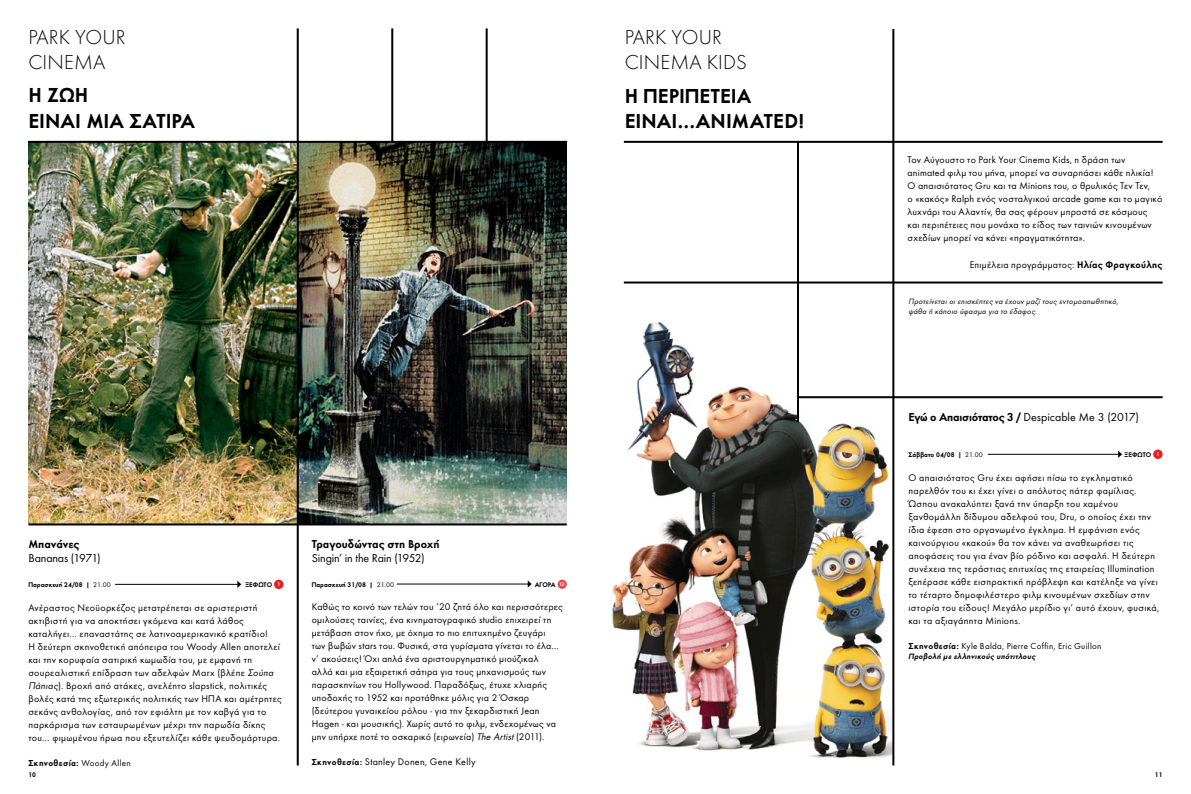
<style>
.page{position:relative;width:1191px;height:794px;background:#fff}
.page>*{position:absolute;margin:0;border:0;box-sizing:border-box;transform-origin:0 0}
.t1{font:600 21px/25.2px "Futura";color:#000}
.t2{font:100 21px/25.2px "Futura";color:#000}
.t3{font:12px "Futura";letter-spacing:-.01em;color:#000}
.t4{font:600 12px "Futura";letter-spacing:-.005em;color:#000}
.t5{font:10px/13px "Futura";letter-spacing:.03em;color:#000}
.t6{font:9px "Futura";letter-spacing:.03em;color:#000}
.t7{font:600 9px "Futura";letter-spacing:.035em;color:#000}
.t8{font:italic 8px/10px "Futura";letter-spacing:.025em;color:#000}
.t9{font:italic 600 8px "Futura";letter-spacing:.025em;color:#000}
.t10{font:600 7px "Futura";color:#000}
.s1{font-style:italic}
.s2{font-weight:400}
.s3{font-family:"Gotham Greek";font-weight:500;font-size:5.2px;color:#fff}
.s4{font-weight:600;font-size:9px}
.s5{font-family:"Gotham Greek";font-weight:500;font-size:5.1px;color:#fff}
.s6{font-weight:600}
</style>
<div class="page">
<img style="left:612px;top:281px;width:280px;height:477px">
<hr style="left:624px;top:141px;width:538px;height:2px;background:#000">
<hr style="left:624px;top:281px;width:538px;height:2px;background:#000">
<hr style="left:798px;top:396px;width:364px;height:2px;background:#000">
<hr style="left:987px;top:454px;width:131px;height:1px;background:#000">
<svg style="left:1118px;top:450px;width:4px;height:8px"></svg>
<div style="left:1153px;top:449px;width:9px;height:10px;background:#ed1d24;border-radius:50%"></div>
<hr style="left:892px;top:29px;width:2px;height:736px;background:#000">
<hr style="left:797px;top:142px;width:2px;height:280px;background:#000">
<img style="left:299px;top:143px;width:268px;height:380px">
<hr style="left:397px;top:584px;width:131px;height:1px;background:#000">
<svg style="left:528px;top:580px;width:3px;height:7px"></svg>
<svg style="left:557px;top:579px;width:10px;height:10px"></svg>
<img style="left:28px;top:143px;width:269px;height:380px">
<hr style="left:115px;top:584px;width:123px;height:1px;background:#000">
<svg style="left:237px;top:580px;width:4px;height:8px"></svg>
<div style="left:274px;top:579px;width:9px;height:10px;background:#ed1d24;border-radius:50%"></div>
<hr style="left:28px;top:523px;width:539px;height:2px;background:#000">
<hr style="left:297px;top:28px;width:2px;height:737px;background:#000">
<hr style="left:28px;top:141px;width:539px;height:2px;background:#000">
<hr style="left:391px;top:28px;width:2px;height:114px;background:#000">
<hr style="left:485px;top:28px;width:2px;height:114px;background:#000">
<h1 class="t2" style="left:28px;top:25px;width:99px">PARK YOUR<br>CINEMA</h1>
<h1 class="t1" style="left:28px;top:82px;width:168px">Η ΖΩΗ<br>ΕΙΝΑΙ ΜΙΑ ΣΑΤΙΡΑ</h1>
<h1 class="t2" style="left:624px;top:25px;width:124px">PARK YOUR<br>CINEMA KIDS</h1>
<h1 class="t1" style="left:624px;top:83px;width:181px">Η ΠΕΡΙΠΕΤΕΙΑ<br>ΕΙΝΑΙ…ANIMATED!</h1>
<p class="t4" style="left:28px;top:536px;width:53px">Μπανάνες</p>
<p class="t3" style="left:28px;top:551px;width:74px">Bananas (1971)</p>
<p class="t5" style="left:28px;top:601px;width:255px">Ανέραστος Νεοϋορκέζος μετατρέπεται σε αριστεριστή ακτιβιστή για να αποκτήσει γκόμενα και κατά λάθος καταλήγει… επαναστάτης σε λατινοαμερικανικό κρατίδιο!<br>Η δεύτερη σκηνοθετική απόπειρα του Woody Allen αποτελεί και την κορυφαία σατιρική κωμωδία του, με εμφανή τη σουρεαλιστική επίδραση των αδελφών Marx (βλέπε <span class="s1">Σούπα Πάπιας</span>). Βροχή από ατάκες, ανελέητο slapstick, πολιτικές βολές κατά της εξωτερικής πολιτικής των ΗΠΑ και αμέτρητες σεκάνς ανθολογίας, από τον εφιάλτη με τον καβγά για το παρκάρισμα των εσταυρωμένων μέχρι την παρωδία δίκης του… φιμωμένου ήρωα που εξευτελίζει κάθε ψευδομάρτυρα.</p>
<p class="t7" style="left:28px;top:757px;width:104px">Σκηνοθεσία: <span class="s2">Woody Allen</span></p>
<p class="t10" style="left:28px;top:580px;width:84px">Παρασκευή 24/08 | <span class="s2">21.00</span></p>
<p class="t10" style="left:245px;top:580px;width:36px">ΞΕΦΩΤΟ <span class="s3">1</span></p>
<p class="t4" style="left:312px;top:536px;width:129px">Τραγουδώντας στη Βροχή</p>
<p class="t3" style="left:312px;top:551px;width:114px">Singin’ in the Rain (1952)</p>
<p class="t5" style="left:312px;top:600px;width:253px">Καθώς το κοινό των τελών του ’20 ζητά όλο και περισσότερες ομιλούσες ταινίες, ένα κινηματογραφικό studio επιχειρεί τη μετάβαση στον ήχο, με όχημα το πιο επιτυχημένο ζευγάρι<br>των βωβών stars του. Φυσικά, στα γυρίσματα γίνεται το έλα… ν’ ακούσεις! Όχι απλά ένα αριστουργηματικό μιούζικαλ<br>αλλά και μια εξαιρετική σάτιρα για τους μηχανισμούς των παρασκηνίων του Hollywood. Παραδόξως, έτυχε χλιαρής υποδοχής το 1952 και προτάθηκε μόλις για 2 Όσκαρ (δεύτερου γυναικείου ρόλου - για την ξεκαρδιστική Jean Hagen - και μουσικής). Χωρίς αυτό το φιλμ, ενδεχομένως να μην υπήρχε ποτέ το οσκαρικό (ειρωνεία) <span class="s1">The Artist</span> (2011).</p>
<p class="t5" style="left:312px;top:755px;width:165px"><span class="s4">Σκηνοθεσία:</span> Stanley Donen, Gene Kelly</p>
<p class="t10" style="left:312px;top:580px;width:84px">Παρασκευή 31/08 | <span class="s2">21.00</span></p>
<p class="t10" style="left:535px;top:580px;width:32px">ΑΓΟΡΑ <span class="s5">12</span></p>
<p class="t5" style="left:907px;top:154px;width:256px">Τον Αύγουστο το Park Your Cinema Kids, η δράση των animated φιλμ του μήνα, μπορεί να συναρπάσει κάθε ηλικία!<br>Ο απαισιότατος Gru και τα Minions του, ο θρυλικός Τεν Τεν,<br>ο «κακός» Ralph ενός νοσταλγικού arcade game και το μαγικό λυχνάρι του Αλαντίν, θα σας φέρουν μπροστά σε κόσμους<br>και περιπέτειες που μονάχα το είδος των ταινιών κινουμένων σχεδίων μπορεί να κάνει «πραγματικότητα».</p>
<p class="t5" style="left:969px;top:258px;width:194px">Επιμέλεια προγράμματος: <span class="s6">Ηλίας Φραγκούλης</span></p>
<p class="t8" style="left:908px;top:296px;width:211px">Προτείνεται οι επισκέπτες να έχουν μαζί τους εντομοαπωθητικό, ψάθα ή κάποιο ύφασμα για το έδαφος.</p>
<p class="t3" style="left:908px;top:410px;width:232px"><span class="s6">Εγώ ο Απαισιότατος 3 /</span> Despicable Me 3 (2017)</p>
<p class="t10" style="left:908px;top:450px;width:76px">Σάββατο 04/08 | <span class="s2">21.00</span></p>
<p class="t10" style="left:1124px;top:450px;width:36px">ΞΕΦΩΤΟ <span class="s3">1</span></p>
<p class="t5" style="left:908px;top:471px;width:252px">O απαισιότατος Gru έχει αφήσει πίσω το εγκληματικό παρελθόν του κι έχει γίνει ο απόλυτος πάτερ φαμίλιας.<br>Ώσπου ανακαλύπτει ξανά την ύπαρξη του χαμένου ξανθομάλλη δίδυμου αδελφού του, Dru, ο οποίος έχει την ίδια έφεση στο οργανωμένο έγκλημα. Η εμφάνιση ενός καινούργιου «κακού» θα τον κάνει να αναθεωρήσει τις αποφάσεις του για έναν βίο ρόδινο και ασφαλή. Η δεύτερη συνέχεια της τεράστιας επιτυχίας της εταιρείας Illumination ξεπέρασε κάθε εισπρακτική πρόβλεψη και κατέληξε να γίνει το τέταρτο δημοφιλέστερο φιλμ κινουμένων σχεδίων στην ιστορία του είδους! Μεγάλο μερίδιο γι’ αυτό έχουν, φυσικά, και τα αξιαγάπητα Minions.</p>
<p class="t6" style="left:908px;top:640px;width:194px"><span class="s6">Σκηνοθεσία:</span> Kyle Balda, Pierre Coffin, Eric Guillon</p>
<p class="t9" style="left:908px;top:651px;width:128px">Προβολή με ελληνικούς υπότιτλους</p>
<p class="t10" style="left:28px;top:770px;width:9px">10</p>
<p class="t10" style="left:1154px;top:770px;width:9px">11</p>
</div>
